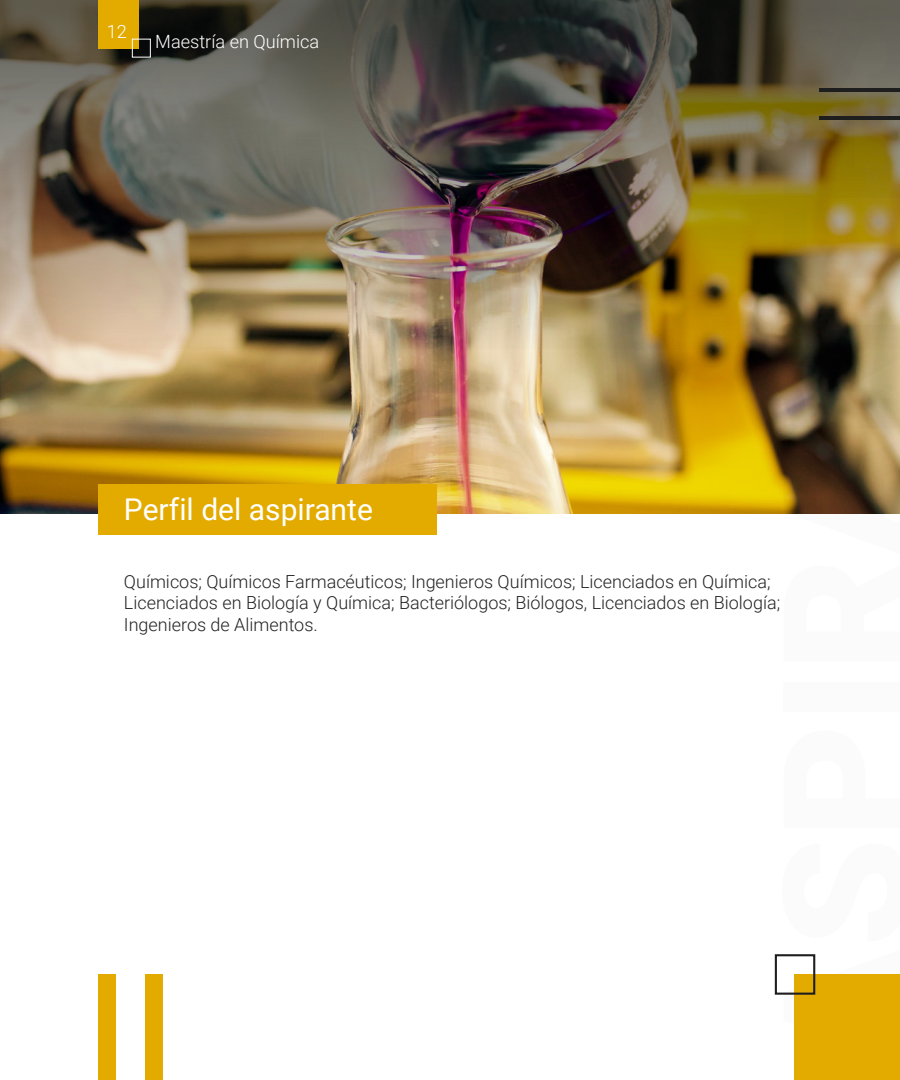
<style>
.page{position:relative;width:900px;height:1080px;background:#fff}
.page>*{position:absolute;margin:0;border:0;box-sizing:border-box;transform-origin:0 0}
.t1{font:30px "Roboto";color:#fff}
.t2{font:300 18.2px "Roboto";color:#fff}
.t3{font:300 18px/21.6px "Roboto";color:#232323}
</style>
<div class="page">
<img style="left:0;top:362px;width:900px;height:152px">
<img style="left:0;top:0;width:900px;height:362px">
<hr style="left:819px;top:88px;width:81px;height:4px;background:#1e1e1e">
<hr style="left:819px;top:116px;width:81px;height:4px;background:#1e1e1e">
<div style="left:98px;top:0;width:41px;height:48px;background:#e3ab00"></div>
<div style="left:132px;top:39px;width:19px;height:18px;border:1px solid #fff"></div>
<div style="left:794px;top:974px;width:106px;height:106px;background:#e3ab00"></div>
<div style="left:775px;top:954px;width:40px;height:41px;border:2px solid #1e1e1e"></div>
<div style="left:98px;top:484px;width:339px;height:50px;background:#e3ab00"></div>
<div style="left:98px;top:974px;width:18px;height:106px;background:#e3ab00"></div>
<div style="left:145px;top:974px;width:18px;height:106px;background:#e3ab00"></div>
<p class="t2" style="left:107px;top:19px;width:22px">12</p>
<p class="t2" style="left:155px;top:29px;width:166px">Maestría en Química</p>
<h1 class="t1" style="left:124px;top:488px;width:250px">Perfil del aspirante</h1>
<p class="t3" style="left:124px;top:570px;width:658px">Químicos; Químicos Farmacéuticos; Ingenieros Químicos; Licenciados en Química;<br>Licenciados en Biología y Química; Bacteriólogos; Biólogos, Licenciados en Biología;<br>Ingenieros de Alimentos.</p>
</div>
